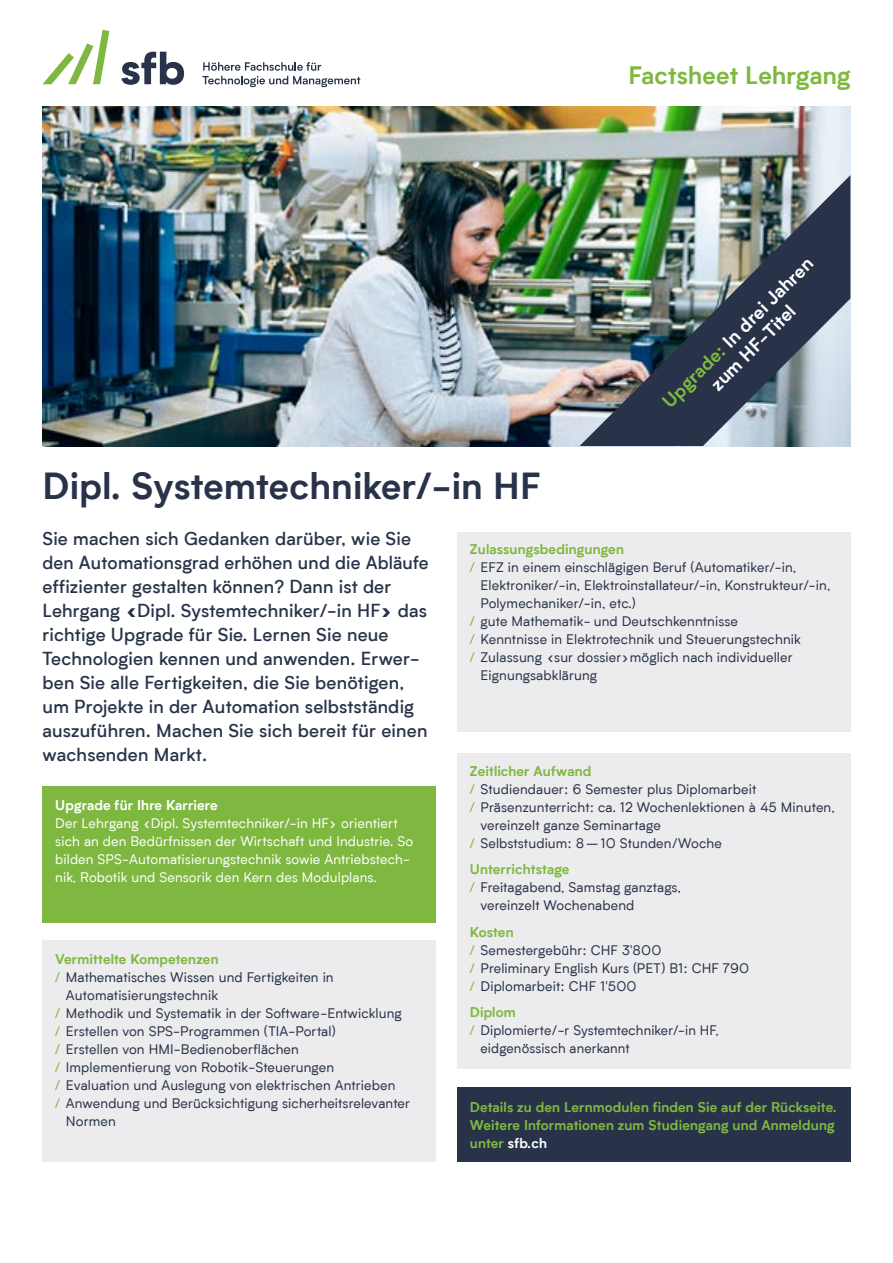
<style>
.page{position:relative;width:893px;height:1263px;background:#fff}
.page>*{position:absolute;margin:0;border:0;box-sizing:border-box;transform-origin:0 0}
.t1{font:700 36px "Biotif";letter-spacing:.01em;color:#283349}
.t2{font:700 24px "Biotif";letter-spacing:.01em;color:#7eb840}
.t3{font:500 18px/24px "Biotif";letter-spacing:.01em;color:#283349}
.t4{font:700 18px/21.6px "Biotif";color:#fff;text-align:center}
.t5{font:13.5px/18px "Biotif";letter-spacing:.01em;color:#283349}
.t6{font:13.5px/18px "Biotif";letter-spacing:.01em;color:#fff}
.t7{font:700 13.5px/18px "Biotif";letter-spacing:.01em;color:#7eb840}
.t8{font:700 13.5px "Biotif";letter-spacing:.01em;color:#fff}
.s1{color:#7eb840}
.s2{font-weight:700;color:#7eb840}
.s3{color:#fff}
</style>
<div class="page">
<img style="left:43px;top:106px;width:807px;height:340px">
<img style="left:580px;top:175px;width:270px;height:271px">
<div style="left:457px;top:1087px;width:393px;height:75px;background:#283349"></div>
<div style="left:43px;top:941px;width:393px;height:221px;background:#ecebee"></div>
<div style="left:43px;top:787px;width:393px;height:136px;background:#7eb840"></div>
<div style="left:457px;top:531px;width:393px;height:200px;background:#ecebee"></div>
<div style="left:457px;top:753px;width:393px;height:315px;background:#ecebee"></div>
<svg style="left:121px;top:52px;width:63px;height:33px"></svg>
<svg style="left:202px;top:62px;width:158px;height:25px"></svg>
<svg style="left:43px;top:30px;width:66px;height:54px"></svg>
<h2 class="t2" style="left:628px;top:57px;width:223px">Factsheet Lehrgang</h2>
<h1 class="t1" style="left:43px;top:459px;width:500px">Dipl. Systemtechniker/-in HF</h1>
<h3 class="t4" style="left:657px;top:396px;width:206px;rotate:-45deg"><span class="s1">Upgrade:</span> In drei Jahren zum HF-Titel</h3>
<p class="t3" style="left:43px;top:526px;width:388px">Sie machen sich Gedanken darüber, wie Sie den Automationsgrad erhöhen und die Abläufe effizienter gestalten können? Dann ist der Lehrgang «Dipl. Systemtechniker/-in HF» das richtige Upgrade für Sie. Lernen Sie neue Technologien kennen und anwenden. Erwer&shy;ben Sie alle Fertigkeiten, die Sie benötigen, um Projekte in der Automation selbstständig auszuführen. Machen Sie sich bereit für einen wachsenden Markt.</p>
<p class="t8" style="left:55px;top:794px;width:164px">Upgrade für Ihre Karriere</p>
<p class="t6" style="left:55px;top:813px;width:359px">Der Lehrgang «Dipl. Systemtechniker/-in HF» orientiert sich an den Bedürfnissen der Wirtschaft und Industrie. So bilden SPS-Automatisierungstechnik sowie Antriebstech&shy;nik, Robotik und Sensorik den Kern des Modulplans.</p>
<p class="t7" style="left:55px;top:949px;width:165px">Vermittelte Kompetenzen</p>
<p class="t5" style="left:55px;top:967px;width:280px"><span class="s1">/</span> Mathematisches Wissen und Fertigkeiten in</p>
<p class="t5" style="left:66px;top:985px;width:154px">Automatisierungstechnik</p>
<p class="t5" style="left:55px;top:1003px;width:348px"><span class="s1">/</span> Methodik und Systematik in der Software-Entwicklung</p>
<p class="t5" style="left:55px;top:1021px;width:282px"><span class="s1">/</span> Erstellen von SPS-Programmen (TIA-Portal)</p>
<p class="t5" style="left:55px;top:1039px;width:245px"><span class="s1">/</span> Erstellen von HMI-Bedienoberflächen</p>
<p class="t5" style="left:55px;top:1057px;width:280px"><span class="s1">/</span> Implementierung von Robotik-Steuerungen</p>
<p class="t5" style="left:55px;top:1075px;width:342px"><span class="s1">/</span> Evaluation und Auslegung von elektrischen Antrieben</p>
<p class="t5" style="left:55px;top:1093px;width:356px"><span class="s1">/</span> Anwendung und Berücksichtigung sicherheitsrelevanter</p>
<p class="t5" style="left:66px;top:1111px;width:51px">Normen</p>
<p class="t7" style="left:470px;top:540px;width:156px">Zulassungsbedingungen</p>
<p class="t5" style="left:470px;top:558px;width:328px"><span class="s1">/</span> EFZ in einem einschlägigen Beruf (Automatiker/-in,</p>
<p class="t5" style="left:480px;top:576px;width:351px">Elektroniker/-in, Elektroinstallateur/-in, Konstrukteur/-in,</p>
<p class="t5" style="left:480px;top:594px;width:157px">Polymechaniker/-in, etc.)</p>
<p class="t5" style="left:470px;top:612px;width:270px"><span class="s1">/</span> gute Mathematik- und Deutschkenntnisse</p>
<p class="t5" style="left:470px;top:630px;width:333px"><span class="s1">/</span> Kenntnisse in Elektrotechnik und Steuerungstechnik</p>
<p class="t5" style="left:470px;top:648px;width:324px"><span class="s1">/</span> Zulassung «sur dossier»möglich nach individueller</p>
<p class="t5" style="left:480px;top:666px;width:118px">Eignungsabklärung</p>
<p class="t7" style="left:470px;top:761px;width:123px">Zeitlicher Aufwand</p>
<p class="t5" style="left:470px;top:779px;width:288px"><span class="s1">/</span> Studiendauer: 6 Semester plus Diplomarbeit</p>
<p class="t5" style="left:470px;top:797px;width:366px"><span class="s1">/</span> Präsenzunterricht: ca. 12 Wochenlektionen à 45 Minuten,</p>
<p class="t5" style="left:480px;top:815px;width:182px">vereinzelt ganze Seminartage</p>
<p class="t5" style="left:470px;top:833px;width:253px"><span class="s1">/</span> Selbststudium: 8–10 Stunden/Woche</p>
<p class="t7" style="left:470px;top:859px;width:101px">Unterrichtstage</p>
<p class="t5" style="left:470px;top:877px;width:212px"><span class="s1">/</span> Freitagabend, Samstag ganztags,</p>
<p class="t5" style="left:480px;top:895px;width:155px">vereinzelt Wochenabend</p>
<p class="t5" style="left:470px;top:922px;width:281px"><span class="s2">Kosten<br></span><span class="s1">/</span> Semestergebühr: CHF 3′800<br><span class="s1">/</span> Preliminary English Kurs (PET) B1: CHF 790 <span class="s1">/</span> Diplomarbeit: CHF 1′500</p>
<p class="t7" style="left:470px;top:1002px;width:47px">Diplom</p>
<p class="t5" style="left:470px;top:1021px;width:250px"><span class="s1">/</span> Diplomierte/-r Systemtechniker/-in HF,</p>
<p class="t5" style="left:480px;top:1039px;width:151px">eidgenössisch anerkannt</p>
<p class="t7" style="left:470px;top:1097px;width:368px">Details zu den Lernmodulen finden Sie auf der Rückseite.<br>Weitere Informationen zum Studiengang und Anmeldung unter <span class="s3">sfb.ch</span></p>
</div>
